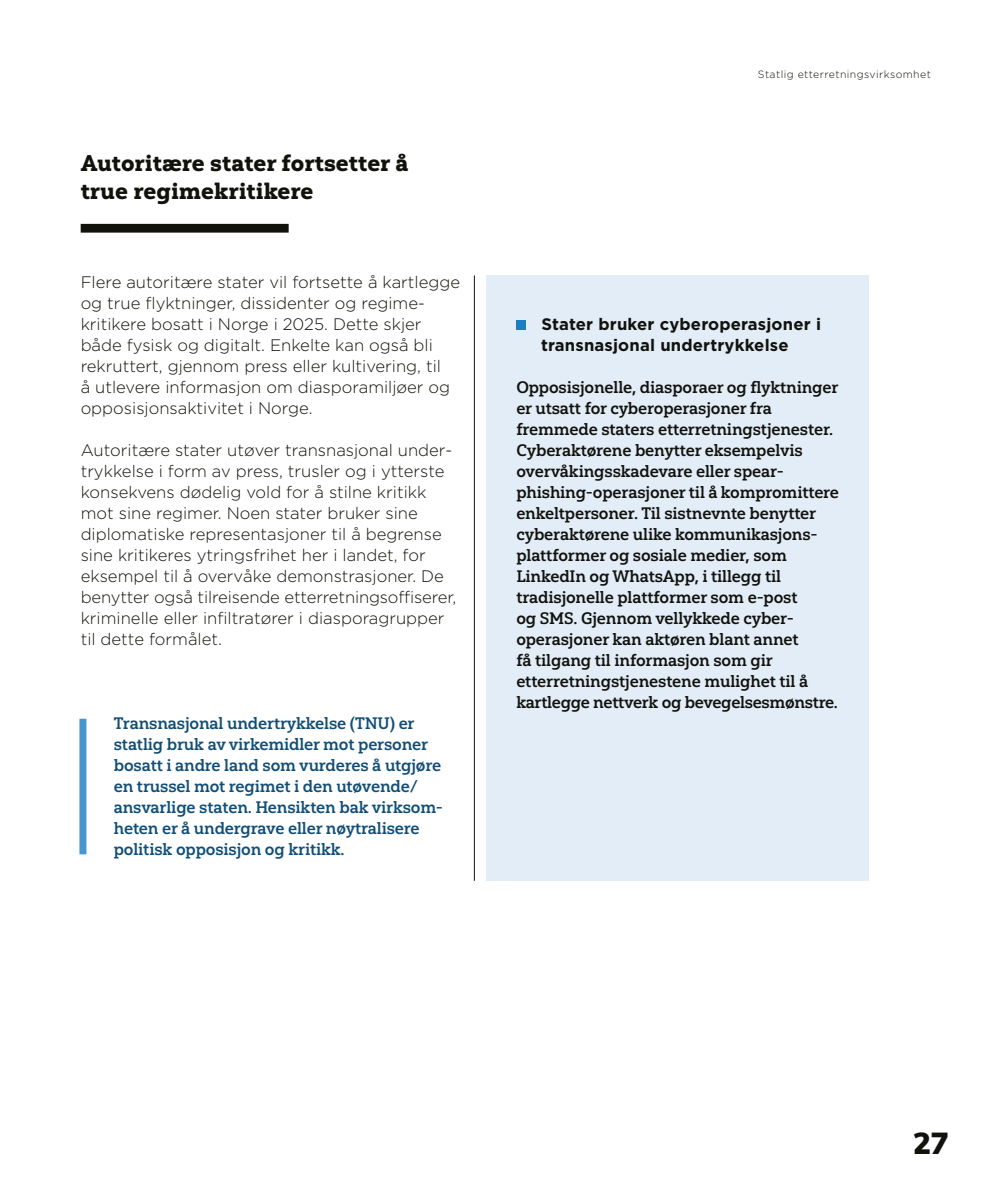
<style>
.page{position:relative;width:993px;height:1191px;background:#fff}
.page>*{position:absolute;margin:0;border:0;box-sizing:border-box;transform-origin:0 0}
.t1{font:900 29.75px "Muli";color:#12120d}
.Tittel-2{font:22.75px/28px "Yorkten Slab Nor Bla";color:#12120d}
.Brødtekst{font:300 16.62px/21px "Gotham";color:#12120d}
.Blå_tekst{font:16.62px/21px "Yorkten Slab Nor Dem";letter-spacing:-.01em;color:#12120d}
.Blå_tekst__kopi{font:16.62px/21px "Yorkten Slab Nor Dem";letter-spacing:-.01em;color:#114e77}
.Tittel-4{font:700 16.62px/21px "Gotham";letter-spacing:.01em;color:#12120d}
.t2{font:300 10.5px "Gotham";letter-spacing:.04em;color:#12120d}
</style>
<div class="page">
<div style="left:81px;top:224px;width:207px;height:9px;background:#12120d"></div>
<div style="left:486px;top:275px;width:382px;height:606px;background:#e2edf8"></div>
<div style="left:516px;top:320px;width:10px;height:10px;background:#1c7ec0"></div>
<hr style="left:474px;top:275px;width:1px;height:606px;background:#12120d">
<div style="left:79px;top:718px;width:7px;height:136px;background:#4796cc"></div>
<h2 class="Tittel-2" style="left:81px;top:149px;width:329px">Autoritære stater fortsetter å true regimekritikere</h2>
<p class="Brødtekst" style="left:81px;top:271px;width:381px">Flere autoritære stater vil fortsette å kartlegge og true flyktninger, dissidenter og regime-</p>
<p class="Brødtekst" style="left:81px;top:313px;width:371px">kritikere bosatt i Norge i 2025. Dette skjer både fysisk og digitalt. Enkelte kan også bli rekruttert, gjennom press eller kultivering, til å utlevere informasjon om diasporamiljøer og opposisjonsaktivitet i Norge.</p>
<p class="Brødtekst" style="left:81px;top:439px;width:377px">Autoritære stater utøver transnasjonal under&shy;trykkelse i form av press, trusler og i ytterste konsekvens dødelig vold for å stilne kritikk mot sine regimer. Noen stater bruker sine diplomatiske representasjoner til å begrense sine kritikeres ytringsfrihet her i landet, for eksempel til å overvåke demonstrasjoner. De benytter også tilreisende etterretningsoffiserer, kriminelle eller infiltratører i diasporagrupper til dette formålet.</p>
<p class="Blå_tekst__kopi" style="left:114px;top:713px;width:330px">Transnasjonal undertrykkelse (TNU) er statlig bruk av virkemidler mot personer bosatt i andre land som vurderes å utgjøre en trussel mot regimet i den utøvende/ ansvarlige staten. Hensikten bak virksom&shy;heten er å undergrave eller nøytralisere politisk opposisjon og kritikk.</p>
<p class="t2" style="left:757px;top:69px;width:174px">Statlig etterretningsvirksomhet</p>
<h2 class="Tittel-4" style="left:541px;top:313px;width:281px">Stater bruker cyberoperasjoner i transnasjonal undertrykkelse</h2>
<p class="Blå_tekst" style="left:516px;top:377px;width:323px">Opposisjonelle, diasporaer og flyktninger er utsatt for cyberoperasjoner fra fremmede staters etterretningstjenester.<br>Cyberaktørene benytter eksempelvis overvåkingsskadevare eller spear-</p>
<p class="Blå_tekst" style="left:516px;top:482px;width:324px">phishing-operasjoner til å kompromittere enkeltpersoner. Til sistnevnte benytter cyberaktørene ulike kommunikasjons-</p>
<p class="Blå_tekst" style="left:516px;top:545px;width:282px">plattformer og sosiale medier, som LinkedIn og WhatsApp, i tillegg til tradisjonelle plattformer som e-post og SMS. Gjennom vellykkede cyber-</p>
<p class="Blå_tekst" style="left:516px;top:629px;width:323px">operasjoner kan aktøren blant annet<br>få tilgang til informasjon som gir etterretningstjenestene mulighet til å kartlegge nettverk og bevegelsesmønstre.</p>
<h1 class="t1" style="left:912px;top:1121px;width:37px">27</h1>
</div>
